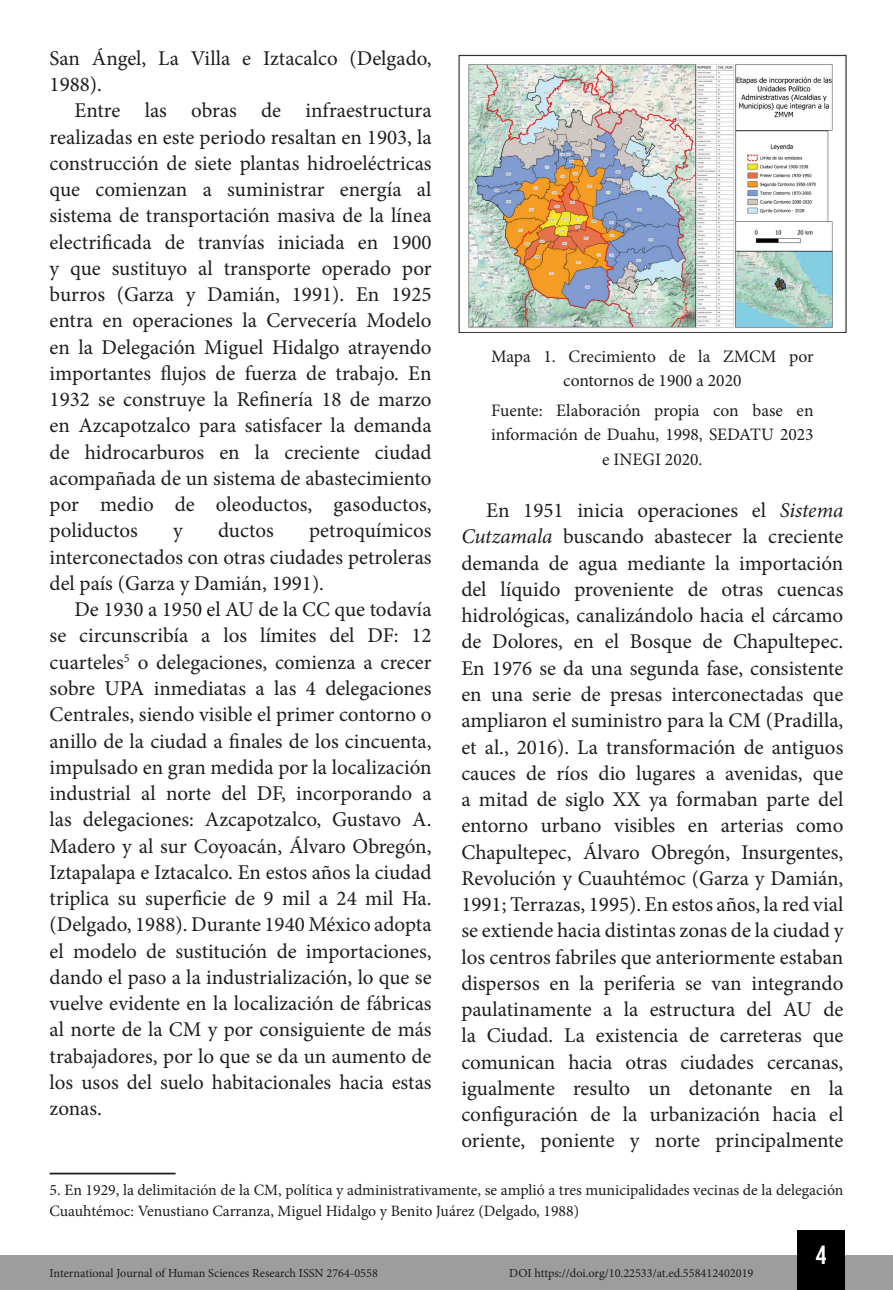
<style>
.page{position:relative;width:893px;height:1290px;background:#fff}
.page>*{position:absolute;margin:0;border:0;box-sizing:border-box;transform-origin:0 0}
.t1{font:26.25px "Bebas Kai";color:#fff}
.t2{font:21px/26.2px "Minion Pro";color:#1d1d1b;text-align:justify}
.t3{font:17.5px/24.5px "Minion Pro";color:#1d1d1b;text-align:center}
.t4{font:15.75px/21px "Minion Pro";color:#1d1d1b}
.t5{font:12.25px "Minion Pro";color:#1d1d1b}
.s1{font-style:italic}
</style>
<div class="page">
<div style="left:0;top:1255px;width:893px;height:35px;background:#9d9d9d"></div>
<div style="left:797px;top:1230px;width:48px;height:60px;background:#000"></div>
<hr style="left:50px;top:1172px;width:126px;height:2px;background:#1d1d1b">
<img style="left:458px;top:54px;width:389px;height:278px">
<p class="t2" style="left:50px;top:45px;width:384px">San Ángel, La Villa e Iztacalco (Delgado,<br>1988).</p>
<p class="t2" style="left:50px;top:98px;width:384px;text-indent:25px">Entre las obras de infraestructura realizadas en este periodo resaltan en 1903, la construcción de siete plantas hidroeléctricas que comienzan a suministrar energía al sistema de transportación masiva de la línea electrificada de tranvías iniciada en 1900 y que sustituyo al transporte operado por burros (Garza y Damián, 1991). En 1925 entra en operaciones la Cervecería Modelo en la Delegación Miguel Hidalgo atrayendo importantes flujos de fuerza de trabajo. En 1932 se construye la Refinería 18 de marzo en Azcapotzalco para satisfacer la demanda de hidrocarburos en la creciente ciudad acompañada de un sistema de abastecimiento por medio de oleoductos, gasoductos, poliductos</p>
<p class="t2" style="left:173px;top:518px;width:11px">y</p>
<p class="t2" style="left:218px;top:518px;width:57px">ductos</p>
<p class="t2" style="left:50px;top:518px;width:383px;text-indent:259px">petroquímicos interconectados con otras ciudades petroleras del país (Garza y Damián, 1991).</p>
<p class="t2" style="left:50px;top:596px;width:384px;text-indent:25px">De 1930 a 1950 el AU de la CC que todavía se circunscribía a los límites del DF: 12 cuarteles<sup>5</sup> o delegaciones, comienza a crecer sobre UPA inmediatas a las 4 delegaciones Centrales, siendo visible el primer contorno o anillo de la ciudad a finales de los cincuenta, impulsado en gran medida por la localización industrial al norte del DF, incorporando a las delegaciones: Azcapotzalco, Gustavo A.<br>Madero y al sur Coyoacán, Álvaro Obregón, Iztapalapa e Iztacalco. En estos años la ciudad triplica su superficie de 9 mil a 24 mil Ha. (Delgado, 1988). Durante 1940 México adopta el modelo de sustitución de importaciones, dando el paso a la industrialización, lo que se vuelve evidente en la localización de fábricas al norte de la CM y por consiguiente de más trabajadores, por lo que se da un aumento de los usos del suelo habitacionales hacia estas zonas.</p>
<p class="t3" style="left:491px;top:344px;width:324px">Mapa 1. Crecimiento de la ZMCM por contornos de 1900 a 2020</p>
<p class="t3" style="left:491px;top:398px;width:324px">Fuente: Elaboración propia con base en información de Duahu, 1998, SEDATU 2023 e INEGI 2020.</p>
<p class="t2" style="left:461px;top:497px;width:384px;text-indent:25px">En 1951 inicia operaciones el <span class="s1">Sistema Cutzamala</span> buscando abastecer la creciente demanda de agua mediante la importación del líquido proveniente de otras cuencas hidrológicas, canalizándolo hacia el cárcamo de Dolores, en el Bosque de Chapultepec.<br>En 1976 se da una segunda fase, consistente en una serie de presas interconectadas que ampliaron el suministro para la CM (Pradilla, et al., 2016). La transformación de antiguos cauces de ríos dio lugares a avenidas, que a mitad de siglo XX ya formaban parte del entorno urbano visibles en arterias como Chapultepec, Álvaro Obregón, Insurgentes, Revolución y Cuauhtémoc (Garza y Damián, 1991; Terrazas, 1995). En estos años, la red vial se extiende hacia distintas zonas de la ciudad y los centros fabriles que anteriormente estaban dispersos en la periferia se van integrando paulatinamente a la estructura del AU de la Ciudad. La existencia de carreteras que comunican hacia otras ciudades cercanas, igualmente resulto un detonante en la configuración de la urbanización hacia el oriente, poniente y norte principalmente</p>
<p class="t4" style="left:50px;top:1179px;width:795px">5. En 1929, la delimitación de la CM, política y administrativamente, se amplió a tres municipalidades vecinas de la delegación<br>Cuauhtémoc: Venustiano Carranza, Miguel Hidalgo y Benito Juárez (Delgado, 1988)</p>
<p class="t5" style="left:50px;top:1265px;width:330px">International Journal of Human Sciences Research ISSN 2764-0558</p>
<p class="t5" style="left:509px;top:1265px;width:246px">DOI https://doi.org/10.22533/at.ed.558412402019</p>
<p class="t1" style="left:816px;top:1241px;width:12px">4</p>
</div>
